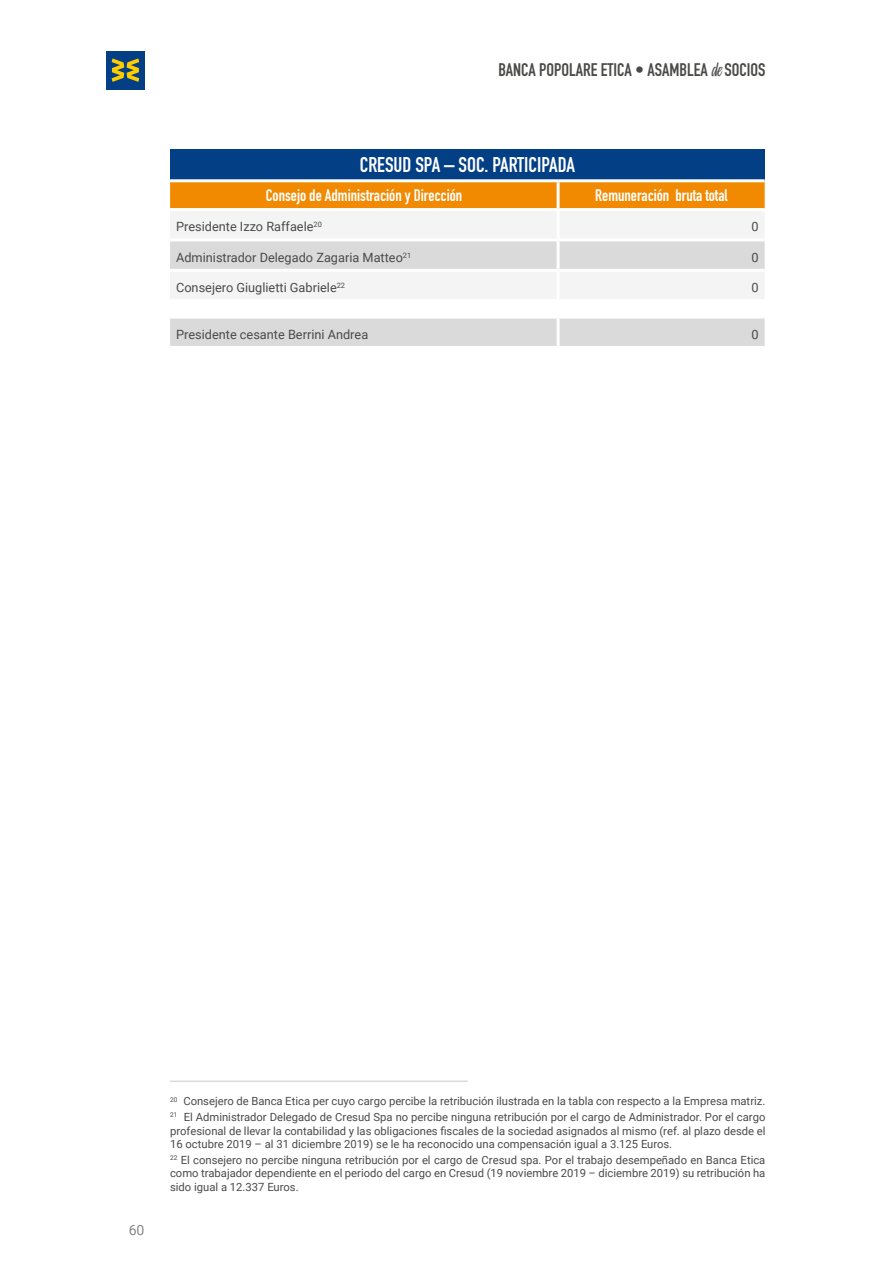
<style>
.page{position:relative;width:893px;height:1263px;background:#fff}
.page>*{position:absolute;margin:0;border:0;box-sizing:border-box;transform-origin:0 0}
.t1{font:21px "DIN Engschrift Std";color:#fff}
.t2{font:18px "DIN Engschrift Std";color:#4a4a49}
.t3{font:16.5px "DIN Engschrift Std";color:#fff}
.t4{font:14.1px "Roboto";color:#878787}
.t5{font:12.75px "Roboto";color:#4a4a49}
.t6{font:11.25px/13.5px "Roboto";color:#4a4a49}
.s1{font-family:"Linotype Gneisenauette";font-weight:300}
</style>
<div class="page">
<div style="left:106px;top:51px;width:39px;height:38px;background:#033f85"></div>
<svg style="left:112px;top:58px;width:27px;height:24px"></svg>
<div style="left:170px;top:149px;width:595px;height:32px;background:#033f85"></div>
<div style="left:170px;top:182px;width:595px;height:26px;background:#f18a00"></div>
<div style="left:170px;top:211px;width:594px;height:27px;background:#f4f4f4"></div>
<svg style="left:170px;top:241px;width:595px;height:105px;fill:#dadada"></svg>
<hr style="left:170px;top:179px;width:388px;height:3px;background:#fff">
<hr style="left:558px;top:179px;width:207px;height:3px;background:#fff">
<hr style="left:557px;top:182px;width:3px;height:26px;background:#fff">
<hr style="left:557px;top:211px;width:3px;height:27px;background:#fff">
<hr style="left:557px;top:241px;width:3px;height:28px;background:#fff">
<hr style="left:170px;top:269px;width:388px;height:3px;background:#fff">
<hr style="left:558px;top:269px;width:207px;height:3px;background:#fff">
<hr style="left:557px;top:272px;width:3px;height:27px;background:#fff">
<hr style="left:170px;top:299px;width:388px;height:3px;background:#fff">
<hr style="left:558px;top:299px;width:207px;height:3px;background:#fff">
<svg style="left:170px;top:302px;width:595px;height:13px"></svg>
<hr style="left:170px;top:315px;width:388px;height:3px;background:#fff">
<hr style="left:558px;top:315px;width:207px;height:3px;background:#fff">
<hr style="left:557px;top:318px;width:3px;height:28px;background:#fff">
<hr style="left:170px;top:1080px;width:298px;height:2px;background:#dadada">
<h2 class="t2" style="left:498px;top:59px;width:269px">BANCA POPOLARE ETICA • ASAMBLEA <span class="s1">de</span> SOCIOS</h2>
<h1 class="t1" style="left:360px;top:153px;width:217px">CRESUD SPA – SOC. PARTICIPADA</h1>
<h3 class="t3" style="left:266px;top:186px;width:198px">Consejo de Administración y Dirección</h3>
<h3 class="t3" style="left:595px;top:186px;width:134px">Remuneración bruta total</h3>
<p class="t5" style="left:176px;top:218px;width:147px">Presidente Izzo Raffaele<sup>20</sup></p>
<p class="t5" style="left:751px;top:218px;width:9px">0</p>
<p class="t5" style="left:176px;top:248px;width:237px">Administrador Delegado Zagaria Matteo<sup>21</sup></p>
<p class="t5" style="left:751px;top:248px;width:9px">0</p>
<p class="t5" style="left:176px;top:279px;width:170px">Consejero Giuglietti Gabriele<sup>22</sup></p>
<p class="t5" style="left:751px;top:279px;width:9px">0</p>
<p class="t5" style="left:176px;top:325px;width:194px">Presidente cesante Berrini Andrea</p>
<p class="t5" style="left:751px;top:325px;width:9px">0</p>
<p class="t4" style="left:129px;top:1220px;width:17px">60</p>
<p class="t6" style="left:170px;top:1093px;width:597px;line-height:15.6px"><sup>20</sup> Consejero de Banca Etica per cuyo cargo percibe la retribución ilustrada en la tabla con respecto a la Empresa matriz.<br><sup>21</sup> El Administrador Delegado de Cresud Spa no percibe ninguna retribución por el cargo de Administrador. Por el cargo</p>
<p class="t6" style="left:170px;top:1123px;width:597px">profesional de llevar la contabilidad y las obligaciones fiscales de la sociedad asignados al mismo (ref. al plazo desde el<br>16 octubre 2019 – al 31 diciembre 2019) se le ha reconocido una compensación igual a 3.125 Euros.</p>
<p class="t6" style="left:170px;top:1152px;width:597px;text-align:justify"><sup>22</sup> El consejero no percibe ninguna retribución por el cargo de Cresud spa. Por el trabajo desempeñado en Banca Etica como trabajador dependiente en el periodo del cargo en Cresud (19 noviembre 2019 – diciembre 2019) su retribución ha sido igual a 12.337 Euros.</p>
</div>
